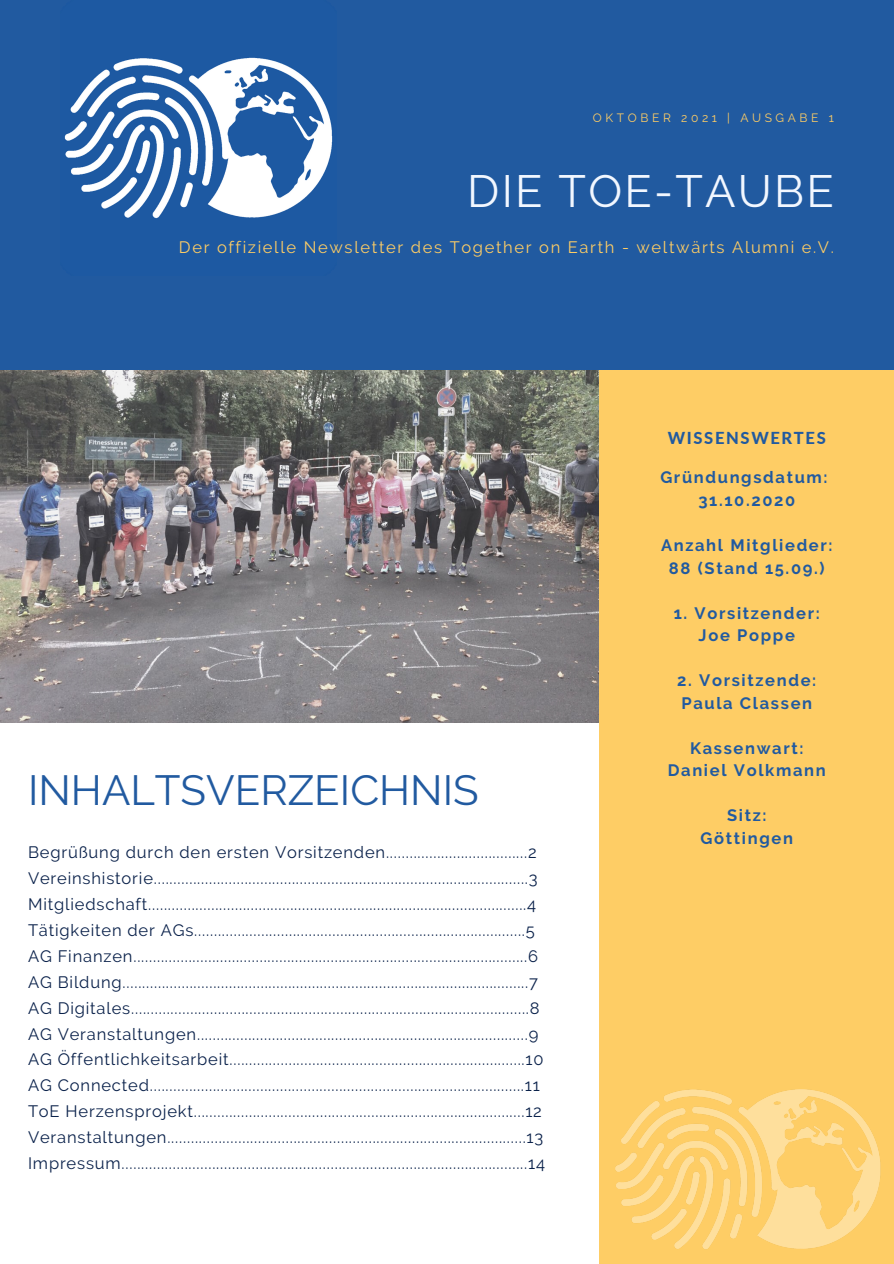
<style>
.page{position:relative;width:894px;height:1264px;background:#fff}
.page>*{position:absolute;margin:0;border:0;box-sizing:border-box;transform-origin:0 0}
.t1{font:45px "Raleway";letter-spacing:.05em;color:#f2f7ff}
.t2{font:42px "Raleway";color:#215aa0}
.t3{font:16.5px "Raleway";letter-spacing:.05em;color:#0b224b}
.t4{font:700 16.5px "Raleway";letter-spacing:.1em;color:#215aa0}
.t5{font:16.5px "Raleway";letter-spacing:.1em;color:#fecd65}
.t6{font:800 16.5px "Lato";letter-spacing:.1em;color:#215aa0}
.t7{font:12px "Raleway";letter-spacing:.3em;color:#fecd65}
</style>
<div class="page">
<img style="left:0;top:369px;width:599px;height:353px">
<div style="left:599px;top:369px;width:294px;height:894px;background:#fecd65"></div>
<div style="left:0;top:0;width:893px;height:369px;background:#215aa0"></div>
<img style="left:64px;top:57px;width:269px;height:162px">
<img style="left:615px;top:1089px;width:266px;height:160px">
<p class="t7" style="left:592px;top:111px;width:242px">OKTOBER 2021 | AUSGABE 1</p>
<p class="t1" style="left:467px;top:165px;width:368px">DIE TOE-TAUBE</p>
<p class="t5" style="left:179px;top:237px;width:656px">Der offizielle Newsletter des Together on Earth - weltwärts Alumni e.V.</p>
<p class="t2" style="left:28px;top:765px;width:452px">INHALTSVERZEICHNIS</p>
<p class="t3" style="left:28px;top:842px;width:510px">Begrüßung durch den ersten Vorsitzenden....................................2</p>
<p class="t3" style="left:28px;top:868px;width:511px">Vereinshistorie...............................................................................................3</p>
<p class="t3" style="left:28px;top:894px;width:509px">Mitgliedschaft................................................................................................4</p>
<p class="t3" style="left:28px;top:920px;width:508px">Tätigkeiten der AGs....................................................................................5</p>
<p class="t3" style="left:28px;top:946px;width:511px">AG Finanzen....................................................................................................6</p>
<p class="t3" style="left:28px;top:972px;width:511px">AG Bildung.......................................................................................................7</p>
<p class="t3" style="left:28px;top:998px;width:513px">AG Digitales.....................................................................................................8</p>
<p class="t3" style="left:28px;top:1024px;width:511px">AG Veranstaltungen....................................................................................9</p>
<p class="t3" style="left:28px;top:1049px;width:517px">AG Öffentlichkeitsarbeit...........................................................................10</p>
<p class="t3" style="left:28px;top:1075px;width:513px">AG Connected...............................................................................................11</p>
<p class="t3" style="left:28px;top:1101px;width:515px">ToE Herzensprojekt....................................................................................12</p>
<p class="t3" style="left:28px;top:1127px;width:516px">Veranstaltungen...........................................................................................13</p>
<p class="t3" style="left:28px;top:1153px;width:518px">Impressum.......................................................................................................14</p>
<p class="t6" style="left:667px;top:427px;width:159px">WISSENSWERTES</p>
<p class="t4" style="left:660px;top:468px;width:169px">Gründungsdatum:</p>
<p class="t4" style="left:698px;top:490px;width:98px">31.10.2020</p>
<p class="t4" style="left:660px;top:535px;width:173px">Anzahl Mitglieder:</p>
<p class="t4" style="left:668px;top:558px;width:157px">88 (Stand 15.09.)</p>
<p class="t4" style="left:673px;top:603px;width:147px">1. Vorsitzender:</p>
<p class="t4" style="left:698px;top:625px;width:98px">Joe Poppe</p>
<p class="t4" style="left:677px;top:670px;width:140px">2. Vorsitzende:</p>
<p class="t4" style="left:681px;top:693px;width:132px">Paula Classen</p>
<p class="t4" style="left:689px;top:738px;width:115px">Kassenwart:</p>
<p class="t4" style="left:667px;top:760px;width:160px">Daniel Volkmann</p>
<p class="t4" style="left:726px;top:805px;width:41px">Sitz:</p>
<p class="t4" style="left:700px;top:828px;width:94px">Göttingen</p>
</div>
